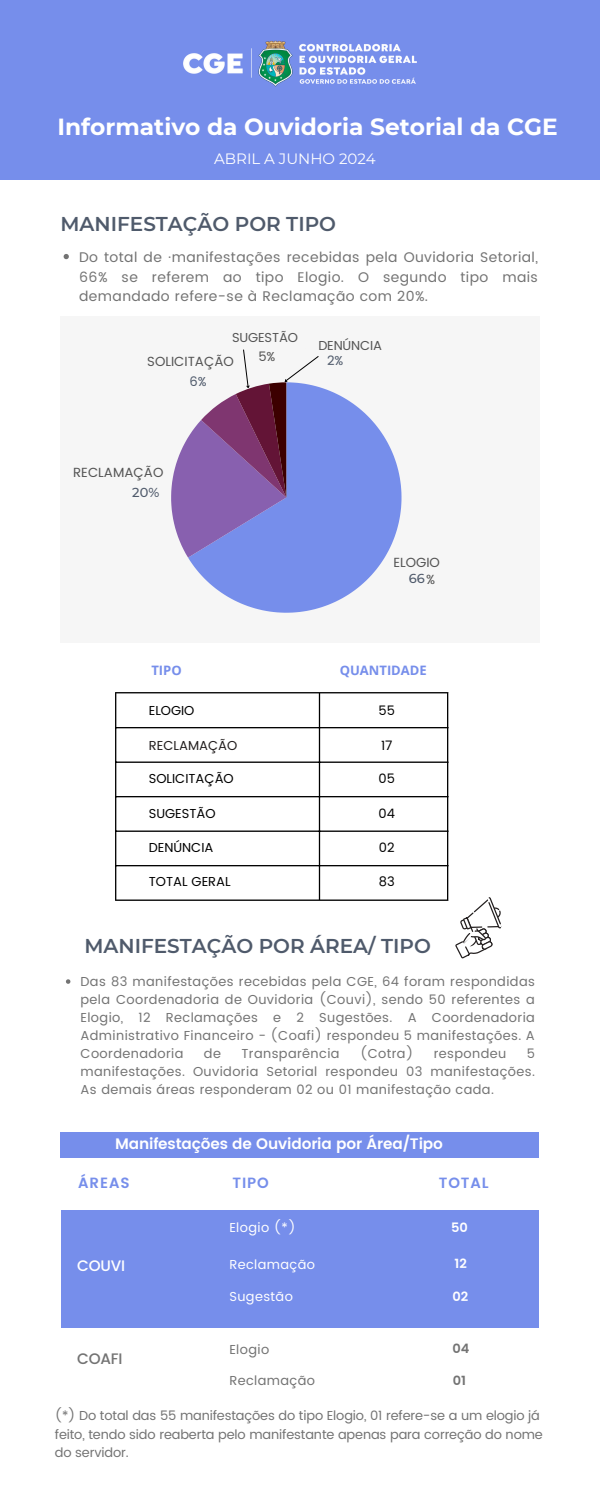
<style>
.page{position:relative;width:600px;height:1500px;background:#fff}
.page>*{position:absolute;margin:0;border:0;box-sizing:border-box;transform-origin:0 0}
.t1{font:700 23.3px "Montserrat";color:#fff}
.t2{font:600 20px "Montserrat";color:#4f5a6b}
.t3{font:600 15.2px "Poppins";letter-spacing:-.01em;color:#fff}
.t4{font:500 15.2px "Poppins";letter-spacing:-.01em;color:#fff}
.t5{font:500 15.2px "Poppins";letter-spacing:-.01em;color:#737373}
.t6{font:15px "Montserrat";color:#fff}
.t7{font:600 14.8px "Poppins";letter-spacing:.06em;color:#768eeb}
.t8{font:14px/19.5px "Poppins";letter-spacing:.03em;color:#737373;text-align:justify}
.t9{font:13.2px/16.4px "Poppins";color:#545454;text-align:center}
.t10{font:13px/18px "Poppins";letter-spacing:.03em;color:#737373;text-align:justify}
.t11{font:13px "Poppins";letter-spacing:-.01em;color:#737373}
.t12{font:13px "Poppins";color:#000}
.t13{font:13px "Poppins";letter-spacing:.03em;color:#fff}
.t14{font:13px "Poppins";letter-spacing:-.01em;color:#545454}
.t15{font:700 13px "Open Sans";color:#768eeb}
.t16{font:13px "Poppins";color:#231f1f}
.t17{font:600 13px "Poppins";color:#fff}
.t18{font:500 13px "Montserrat";color:#4f5a6b}
.t19{font:600 13px "Poppins";color:#737373}
.t20{font:13px "Poppins";color:#4f5a6b}
</style>
<div class="page">
<div style="left:61px;top:316px;width:479px;height:327px;background:#f6f6f6"></div>
<svg style="left:188px;top:387px;width:214px;height:226px;fill:#768eeb"></svg>
<div style="left:0;top:0;width:600px;height:180px;background:#768eeb"></div>
<svg style="left:455px;top:897px;width:46px;height:61px"></svg>
<div style="left:60px;top:1132px;width:478px;height:25px;background:#768eeb"></div>
<div style="left:61px;top:1210px;width:478px;height:118px;background:#768eeb"></div>
<img style="left:184px;top:40px;width:232px;height:47px">
<hr style="left:115px;top:693px;width:1px;height:207px;background:#000">
<hr style="left:319px;top:693px;width:1px;height:207px;background:#000">
<hr style="left:447px;top:693px;width:1px;height:207px;background:#000">
<hr style="left:115px;top:692px;width:333px;height:1px;background:#000">
<hr style="left:115px;top:727px;width:333px;height:1px;background:#000">
<hr style="left:115px;top:762px;width:333px;height:1px;background:#000">
<hr style="left:115px;top:796px;width:333px;height:1px;background:#000">
<hr style="left:115px;top:831px;width:333px;height:1px;background:#000">
<hr style="left:115px;top:865px;width:333px;height:1px;background:#000">
<hr style="left:115px;top:900px;width:333px;height:1px;background:#000">
<svg style="left:64px;top:254px;width:5px;height:5px"></svg>
<svg style="left:66px;top:979px;width:4px;height:5px"></svg>
<div style="left:381px;top:570px;width:45px;height:18px;background:#f6f6f6"></div>
<svg style="left:171px;top:349px;width:148px;height:209px"></svg>
<p class="t1" style="left:57px;top:113px;width:502px">Informativo da Ouvidoria Setorial da CGE</p>
<p class="t6" style="left:214px;top:150px;width:163px">ABRIL A JUNHO 2024</p>
<p class="t2" style="left:61px;top:212px;width:277px">MANIFESTAÇÃO POR TIPO</p>
<h2 class="t8" style="left:79px;top:248px;width:460px">Do total de ·manifestações recebidas pela Ouvidoria Setorial, 66% se referem ao tipo Elogio. O segundo tipo mais demandado refere-se à Reclamação com 20%.</h2>
<h3 class="t14" style="left:232px;top:330px;width:67px">SUGESTÃO</h3>
<p class="t14" style="left:258px;top:349px;width:18px">5%</p>
<p class="t9" style="left:147px;top:352px;width:88px;line-height:19.5px">SOLICITAÇÃO<br>6%</p>
<p class="t20" style="left:190px;top:374px;width:19px">6%</p>
<p class="t14" style="left:318px;top:337px;width:65px">DENÚNCIA</p>
<p class="t20" style="left:327px;top:353px;width:18px">2%</p>
<p class="t9" style="left:73px;top:465px;width:92px">RECLAMAÇÃO</p>
<p class="t18" style="left:132px;top:485px;width:29px">20%</p>
<p class="t9" style="left:393px;top:554px;width:48px">ELOGIO<br>66.3%</p>
<p class="t18" style="left:409px;top:570px;width:17px">66</p>
<h3 class="t15" style="left:151px;top:661px;width:32px">TIPO</h3>
<h3 class="t15" style="left:340px;top:661px;width:89px">QUANTIDADE</h3>
<p class="t12" style="left:149px;top:703px;width:47px">ELOGIO</p>
<p class="t12" style="left:379px;top:703px;width:18px">55</p>
<p class="t16" style="left:149px;top:738px;width:90px">RECLAMAÇÃO</p>
<p class="t12" style="left:381px;top:738px;width:13px">17</p>
<p class="t12" style="left:149px;top:771px;width:87px">SOLICITAÇÃO</p>
<p class="t12" style="left:149px;top:806px;width:68px">SUGESTÃO</p>
<h3 class="t12" style="left:379px;top:771px;width:18px">05</h3>
<p class="t12" style="left:379px;top:806px;width:18px">04</p>
<p class="t12" style="left:149px;top:839px;width:66px">DENÚNCIA</p>
<h3 class="t12" style="left:379px;top:839px;width:17px">02</h3>
<p class="t12" style="left:149px;top:874px;width:84px">TOTAL GERAL</p>
<p class="t12" style="left:379px;top:874px;width:17px">83</p>
<h4 class="t2" style="left:84px;top:934px;width:348px">MANIFESTAÇÃO POR ÁREA/ TIPO</h4>
<p class="t10" style="left:81px;top:973px;width:456px">Das 83 manifestações recebidas pela CGE, 64 foram respondidas pela Coordenadoria de Ouvidoria (Couvi), sendo 50 referentes a Elogio, 12 Reclamações e 2 Sugestões. A Coordenadoria Administrativo Financeiro - (Coafi) respondeu 5 manifestações. A Coordenadoria</p>
<p class="t10" style="left:204px;top:1045px;width:19px">de</p>
<p class="t10" style="left:241px;top:1045px;width:100px">Transparência</p>
<p class="t10" style="left:360px;top:1045px;width:55px">(Cotra)</p>
<p class="t10" style="left:434px;top:1045px;width:74px">respondeu</p>
<p class="t10" style="left:81px;top:1045px;width:456px;text-indent:446px">5 manifestações. Ouvidoria Setorial respondeu 03 manifestações.<br>As demais áreas responderam 02 ou 01 manifestação cada.</p>
<p class="t3" style="left:115px;top:1135px;width:330px">Manifestações de Ouvidoria por Área/Tipo</p>
<p class="t7" style="left:233px;top:1175px;width:38px">TIPO</p>
<p class="t7" style="left:439px;top:1175px;width:51px">TOTAL</p>
<p class="t17" style="left:451px;top:1220px;width:18px">50</p>
<p class="t13" style="left:229px;top:1257px;width:87px">Reclamação</p>
<p class="t7" style="left:78px;top:1175px;width:53px">ÁREAS</p>
<p class="t13" style="left:229px;top:1220px;width:68px">Elogio (*)</p>
<h2 class="t17" style="left:455px;top:1256px;width:14px">12</h2>
<p class="t4" style="left:77px;top:1257px;width:50px">COUVI</p>
<p class="t5" style="left:77px;top:1350px;width:47px">COAFI</p>
<p class="t13" style="left:229px;top:1289px;width:65px">Sugestão</p>
<p class="t10" style="left:229px;top:1340px;width:41px">Elogio</p>
<h5 class="t17" style="left:453px;top:1289px;width:17px">02</h5>
<p class="t19" style="left:452px;top:1341px;width:18px">04</p>
<p class="t10" style="left:229px;top:1371px;width:87px">Reclamação</p>
<p class="t19" style="left:453px;top:1372px;width:15px">01</p>
<p class="t11" style="left:55px;top:1408px;width:487px">(*) Do total das 55 manifestações do tipo Elogio, 01 refere-se a um elogio já</p>
<p class="t11" style="left:55px;top:1427px;width:489px">feito, tendo sido reaberta pelo manifestante apenas para correção do nome</p>
<p class="t11" style="left:55px;top:1445px;width:75px">do servidor.</p>
</div>
